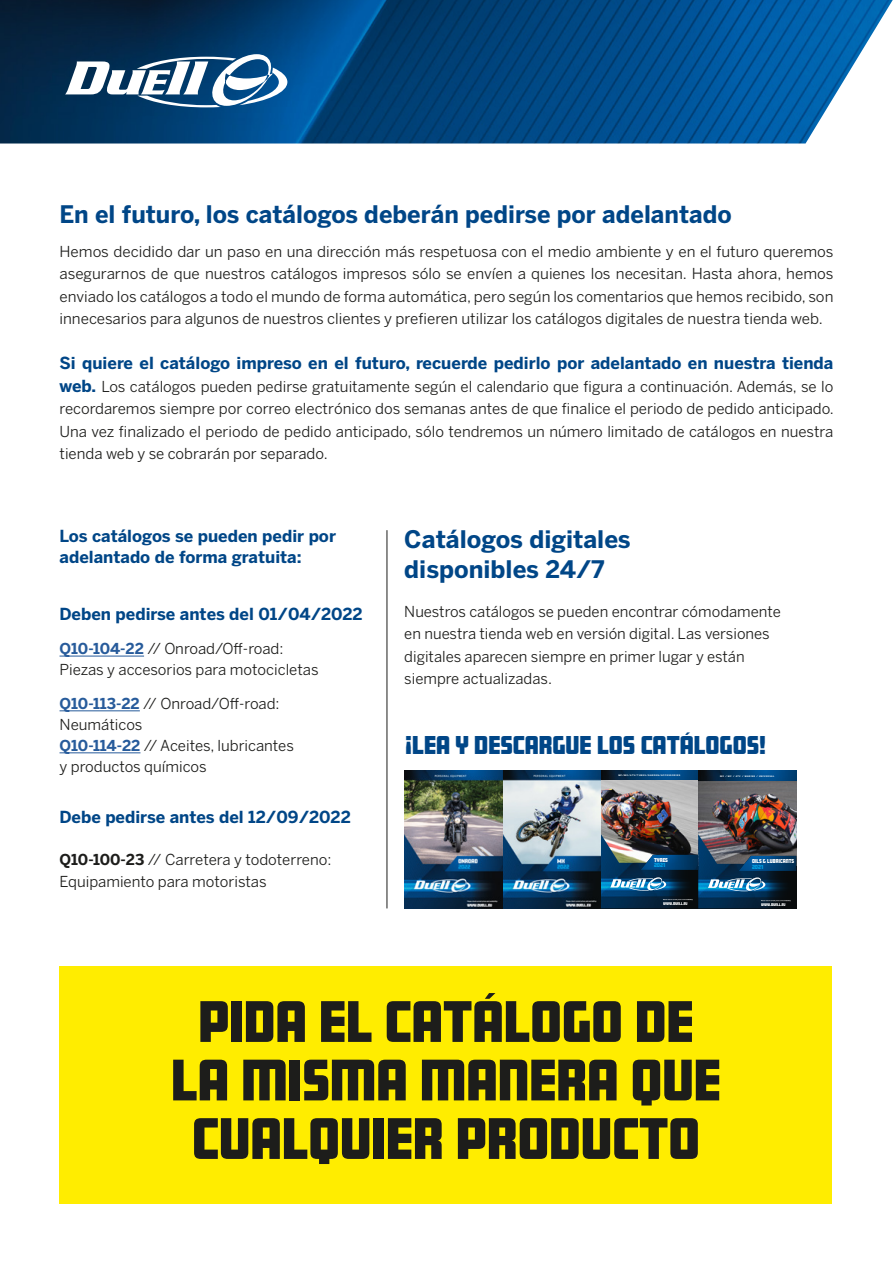
<style>
.page{position:relative;width:893px;height:1263px;background:#fff}
.page>*{position:absolute;margin:0;border:0;box-sizing:border-box;transform-origin:0 0}
.t1{font:900 51px/58.5px "Amboy";color:#1d1d1b;text-align:center}
.t2{font:700 24px/30px "Benton Sans";color:#004687}
.t3{font:900 22.5px "Amboy";color:#004687}
.t4{font:700 16.5px/21px "Benton Sans";color:#004687}
.t5{font:15px/22.5px "Benton Sans";color:#1d1d1b}
.t6{font:900 5.1px "Amboy";color:#009fe3}
.t7{font:900 4.95px "Amboy";color:#fff}
.t8{font:700 2.1px "Benton Sans";letter-spacing:.16em;color:#fff}
.s1{font-weight:700;font-size:16.5px;color:#004687}
.s2{font-weight:700;color:#275b9b}
.s3{font-weight:700}
</style>
<div class="page">
<img style="left:0;top:0;width:893px;height:144px">
<svg style="left:65px;top:54px;width:222px;height:53px"></svg>
<hr style="left:60px;top:656px;width:84px;height:1px;background:#275b9b">
<hr style="left:60px;top:710px;width:80px;height:1px;background:#275b9b">
<hr style="left:60px;top:752px;width:80px;height:1px;background:#275b9b">
<hr style="left:387px;top:530px;width:1px;height:378px;background:#1d1d1b">
<div style="left:60px;top:966px;width:772px;height:237px;background:#ffed00"></div>
<img style="left:600px;top:781px;width:98px;height:52px">
<img style="left:600px;top:833px;width:98px;height:75px">
<svg style="left:610px;top:877px;width:56px;height:14px"></svg>
<svg style="left:663px;top:899px;width:30px;height:6px"></svg>
<img style="left:600px;top:771px;width:98px;height:10px">
<img style="left:641px;top:855px;width:57px;height:15px">
<svg style="left:698px;top:865px;width:98px;height:43px;background:#032a48"></svg>
<img style="left:698px;top:781px;width:98px;height:84px">
<svg style="left:761px;top:900px;width:30px;height:6px"></svg>
<svg style="left:698px;top:771px;width:98px;height:10px"></svg>
<img style="left:739px;top:856px;width:57px;height:15px">
<svg style="left:708px;top:877px;width:57px;height:14px"></svg>
<img style="left:405px;top:771px;width:195px;height:137px">
<h2 class="t2" style="left:60px;top:199px;width:674px">En el futuro, los catálogos deberán pedirse por adelantado</h2>
<p class="t5" style="left:60px;top:240px;width:775px;text-align:justify">Hemos decidido dar un paso en una dirección más respetuosa con el medio ambiente y en el futuro queremos asegurarnos de que nuestros catálogos impresos sólo se envíen a quienes los necesitan. Hasta ahora, hemos enviado los catálogos a todo el mundo de forma automática, pero según los comentarios que hemos recibido, son innecesarios para algunos de nuestros clientes y prefieren utilizar los catálogos digitales de nuestra tienda web.</p>
<p class="t4" style="left:60px;top:353px;width:775px">Si quiere el catálogo impreso en el futuro, recuerde pedirlo por adelantado en nuestra tienda</p>
<p class="t5" style="left:60px;top:375px;width:776px;text-align:justify"><span class="s1">web.</span> Los catálogos pueden pedirse gratuitamente según el calendario que figura a continuación. Además, se lo recordaremos siempre por correo electrónico dos semanas antes de que finalice el periodo de pedido anticipado.<br>Una vez finalizado el periodo de pedido anticipado, sólo tendremos un número limitado de catálogos en nuestra tienda web y se cobrarán por separado.</p>
<p class="t4" style="left:60px;top:526px;width:278px">Los catálogos se pueden pedir por adelantado de forma gratuita:</p>
<p class="t4" style="left:60px;top:604px;width:305px">Deben pedirse antes del 01/04/2022</p>
<p class="t5" style="left:60px;top:638px;width:261px;line-height:21px"><span class="s2">Q10-104-22</span> // Onroad/Off-road:<br>Piezas y accesorios para motocicletas</p>
<p class="t5" style="left:60px;top:693px;width:236px;line-height:21px"><span class="s2">Q10-113-22</span> // Onroad/Off-road:<br>Neumáticos<br><span class="s2">Q10-114-22</span> // Aceites, lubricantes y productos químicos</p>
<p class="t4" style="left:60px;top:806px;width:293px">Debe pedirse antes del 12/09/2022</p>
<p class="t5" style="left:60px;top:848px;width:273px"><span class="s3">Q10-100-23</span> // Carretera y todoterreno:<br>Equipamiento para motoristas</p>
<h2 class="t2" style="left:404px;top:524px;width:228px">Catálogos digitales disponibles 24/7</h2>
<p class="t5" style="left:404px;top:600px;width:378px">Nuestros catálogos se pueden encontrar cómodamente en nuestra tienda web en versión digital. Las versiones digitales aparecen siempre en primer lugar y están siempre actualizadas.</p>
<h3 class="t3" style="left:405px;top:732px;width:362px">¡LEA Y DESCARGUE LOS CATÁLOGOS!</h3>
<p class="t8" style="left:618px;top:774px;width:63px">MC/MX/ATV/TUBES/GARDEN/ACCESSORIES</p>
<p class="t8" style="left:720px;top:775px;width:56px">MX / MC / ATV / MARINE / UNIVERSAL</p>
<p class="t7" style="left:654px;top:857px;width:15px">TYRES</p>
<p class="t6" style="left:654px;top:862px;width:13px">2021</p>
<p class="t7" style="left:752px;top:858px;width:44px">OILS &amp; LUBRICANTS</p>
<p class="t6" style="left:752px;top:863px;width:13px">2021</p>
<h1 class="t1" style="left:171px;top:992px;width:551px">PIDA EL CATÁLOGO DE<br>LA MISMA MANERA QUE<br>CUALQUIER PRODUCTO</h1>
</div>
